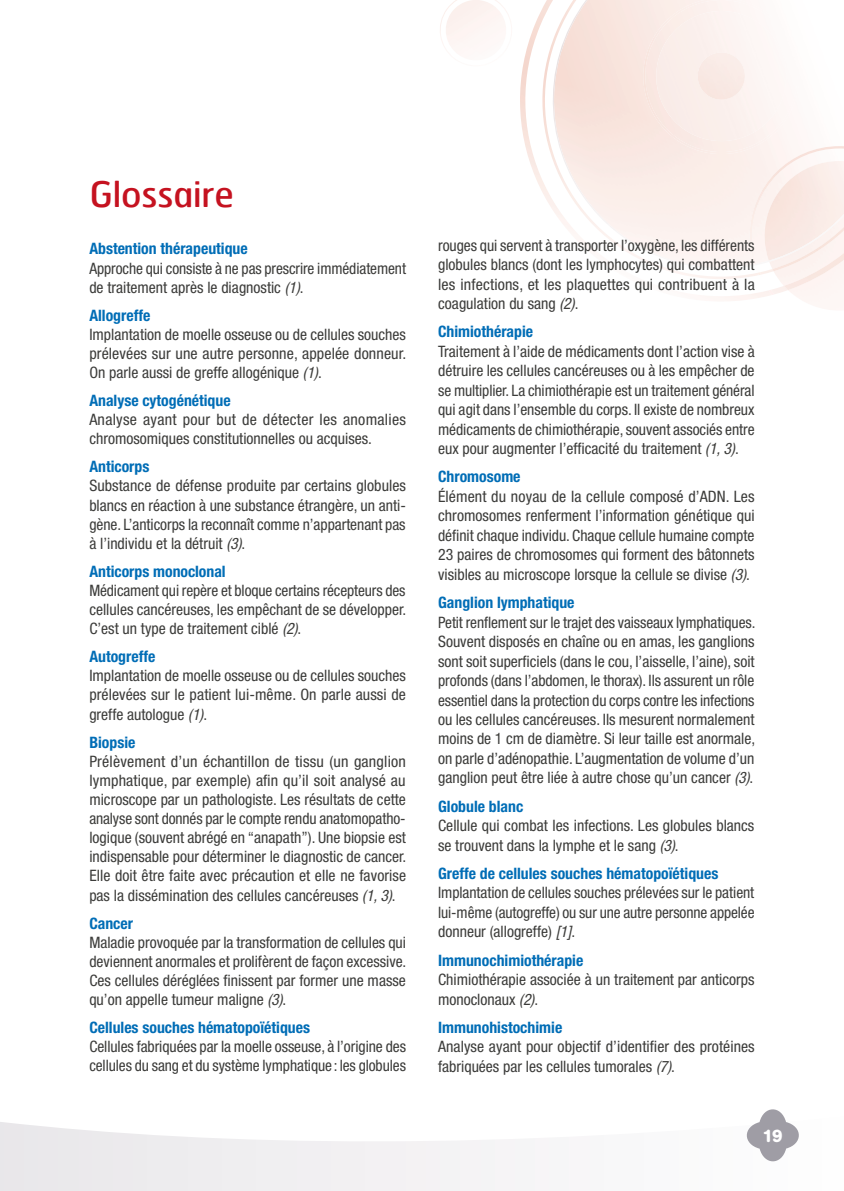
<style>
.page{position:relative;width:844px;height:1191px;background:#fff}
.page>*{position:absolute;margin:0;border:0;box-sizing:border-box;transform-origin:0 0}
.t1{font:35px "Hermes";letter-spacing:-.005em;color:#c51220}
.t2{font:700 17.5px "AG Book Rounded";color:#fff}
.t3{font:condensed 15.75px/19.4px "Helvetica Neue LT Std";color:#3c3c3a;text-align:justify}
.t4{font:700 condensed 15.75px "Helvetica Neue LT Std";color:#006db6}
.s1{font-style:italic}
</style>
<div class="page">
<img style="left:520px;top:20px;width:267px;height:281px">
<svg style="left:768px;top:290px;width:6px;height:5px"></svg>
<img style="left:783px;top:267px;width:60px;height:23px">
<img style="left:769px;top:146px;width:74px;height:118px">
<img style="left:769px;top:161px;width:74px;height:53px">
<img style="left:537px;top:0;width:232px;height:269px">
<img style="left:768px;top:214px;width:75px;height:48px">
<img style="left:632px;top:0;width:177px;height:154px">
<img style="left:649px;top:11px;width:143px;height:130px">
<img style="left:694px;top:52px;width:54px;height:48px">
<svg style="left:0;top:1122px;width:515px;height:69px"></svg>
<svg style="left:746px;top:1109px;width:53px;height:53px"></svg>
<h1 class="t1" style="left:89px;top:171px;width:146px">Glossaire</h1>
<p class="t4" style="left:89px;top:239px;width:160px">Abstention thérapeutique</p>
<p class="t3" style="left:89px;top:258px;width:318px">Approche qui consiste à ne pas prescrire immédiatement de traitement après le diagnostic <span class="s1">(1)</span>.</p>
<p class="t4" style="left:89px;top:305px;width:62px">Allogreffe</p>
<p class="t3" style="left:89px;top:324px;width:318px">Implantation de moelle osseuse ou de cellules souches prélevées sur une autre personne, appelée donneur.<br>On parle aussi de greffe allogénique <span class="s1">(1)</span>.</p>
<p class="t4" style="left:89px;top:391px;width:143px">Analyse cytogénétique</p>
<p class="t3" style="left:89px;top:410px;width:318px">Analyse ayant pour but de détecter les anomalies chromosomiques constitutionnelles ou acquises.</p>
<p class="t4" style="left:89px;top:457px;width:62px">Anticorps</p>
<p class="t3" style="left:89px;top:476px;width:318px">Substance de défense produite par certains globules blancs en réaction à une substance étrangère, un anti&shy;gène. L’anticorps la reconnaît comme n’appartenant pas à l’individu et la détruit <span class="s1">(3)</span>.</p>
<p class="t4" style="left:89px;top:561px;width:138px">Anticorps monoclonal</p>
<p class="t3" style="left:89px;top:580px;width:318px">Médicament qui repère et bloque certains récepteurs des cellules cancéreuses, les empêchant de se développer.<br>C’est un type de traitement ciblé <span class="s1">(2)</span>.</p>
<p class="t4" style="left:89px;top:647px;width:67px">Autogreffe</p>
<p class="t3" style="left:89px;top:666px;width:318px">Implantation de moelle osseuse ou de cellules souches prélevées sur le patient lui-même. On parle aussi de greffe autologue <span class="s1">(1)</span>.</p>
<p class="t4" style="left:89px;top:732px;width:48px">Biopsie</p>
<p class="t3" style="left:89px;top:751px;width:318px">Prélèvement d’un échantillon de tissu (un ganglion lymphatique, par exemple) afin qu’il soit analysé au microscope par un pathologiste. Les résultats de cette analyse sont donnés par le compte rendu anatomopatho&shy;logique (souvent abrégé en “anapath”). Une biopsie est indispensable pour déterminer le diagnostic de cancer.<br>Elle doit être faite avec précaution et elle ne favorise pas la dissémination des cellules cancéreuses <span class="s1">(1, 3)</span>.</p>
<p class="t4" style="left:89px;top:913px;width:45px">Cancer</p>
<p class="t3" style="left:89px;top:932px;width:318px">Maladie provoquée par la transformation de cellules qui deviennent anormales et prolifèrent de façon excessive.<br>Ces cellules déréglées finissent par former une masse qu’on appelle tumeur maligne <span class="s1">(3)</span>.</p>
<p class="t4" style="left:89px;top:1018px;width:222px">Cellules souches hématopoïétiques</p>
<p class="t3" style="left:89px;top:1037px;width:318px">Cellules fabriquées par la moelle osseuse, à l’origine des cellules du sang et du système lymphatique : les globules</p>
<p class="t3" style="left:438px;top:235px;width:318px">rouges qui servent à transporter l’oxygène, les différents globules blancs (dont les lymphocytes) qui combattent les infections, et les plaquettes qui contribuent à la coagulation du sang <span class="s1">(2)</span>.</p>
<p class="t4" style="left:438px;top:322px;width:96px">Chimiothérapie</p>
<p class="t3" style="left:438px;top:341px;width:318px">Traitement à l’aide de médicaments dont l’action vise à détruire les cellules cancéreuses ou à les empêcher de se multiplier. La chimiothérapie est un traitement général qui agit dans l’ensemble du corps. Il existe de nombreux médicaments de chimiothérapie, souvent associés entre eux pour augmenter l’efficacité du traitement <span class="s1">(1, 3)</span>.</p>
<p class="t4" style="left:438px;top:467px;width:84px">Chromosome</p>
<p class="t3" style="left:438px;top:486px;width:318px">Élément du noyau de la cellule composé d’ADN. Les chromosomes renferment l’information génétique qui définit chaque individu. Chaque cellule humaine compte 23 paires de chromosomes qui forment des bâtonnets visibles au microscope lorsque la cellule se divise <span class="s1">(3)</span>.</p>
<p class="t4" style="left:438px;top:593px;width:138px">Ganglion lymphatique</p>
<p class="t3" style="left:438px;top:612px;width:319px">Petit renflement sur le trajet des vaisseaux lymphatiques.<br>Souvent disposés en chaîne ou en amas, les ganglions sont soit superficiels (dans le cou, l’aisselle, l’aine), soit profonds (dans l’abdomen, le thorax). Ils assurent un rôle essentiel dans la protection du corps contre les infections ou les cellules cancéreuses. Ils mesurent normalement moins de 1 cm de diamètre. Si leur taille est anormale, on parle d’adénopathie. L’augmentation de volume d’un ganglion peut être liée à autre chose qu’un cancer <span class="s1">(3)</span>.</p>
<p class="t4" style="left:438px;top:796px;width:87px">Globule blanc</p>
<p class="t3" style="left:438px;top:816px;width:318px">Cellule qui combat les infections. Les globules blancs se trouvent dans la lymphe et le sang <span class="s1">(3)</span>.</p>
<p class="t4" style="left:438px;top:864px;width:282px">Greffe de cellules souches hématopoïétiques</p>
<p class="t3" style="left:438px;top:883px;width:318px">Implantation de cellules souches prélevées sur le patient lui-même (autogreffe) ou sur une autre personne appelée donneur (allogreffe) <span class="s1">[1]</span>.</p>
<p class="t4" style="left:438px;top:950px;width:147px">Immunochimiothérapie</p>
<p class="t3" style="left:438px;top:969px;width:318px">Chimiothérapie associée à un traitement par anticorps monoclonaux <span class="s1">(2)</span>.</p>
<p class="t4" style="left:438px;top:1017px;width:126px">Immunohistochimie</p>
<p class="t3" style="left:438px;top:1037px;width:318px">Analyse ayant pour objectif d’identifier des protéines fabriquées par les cellules tumorales <span class="s1">(7)</span>.</p>
<p class="t2" style="left:762px;top:1125px;width:22px">19</p>
</div>
